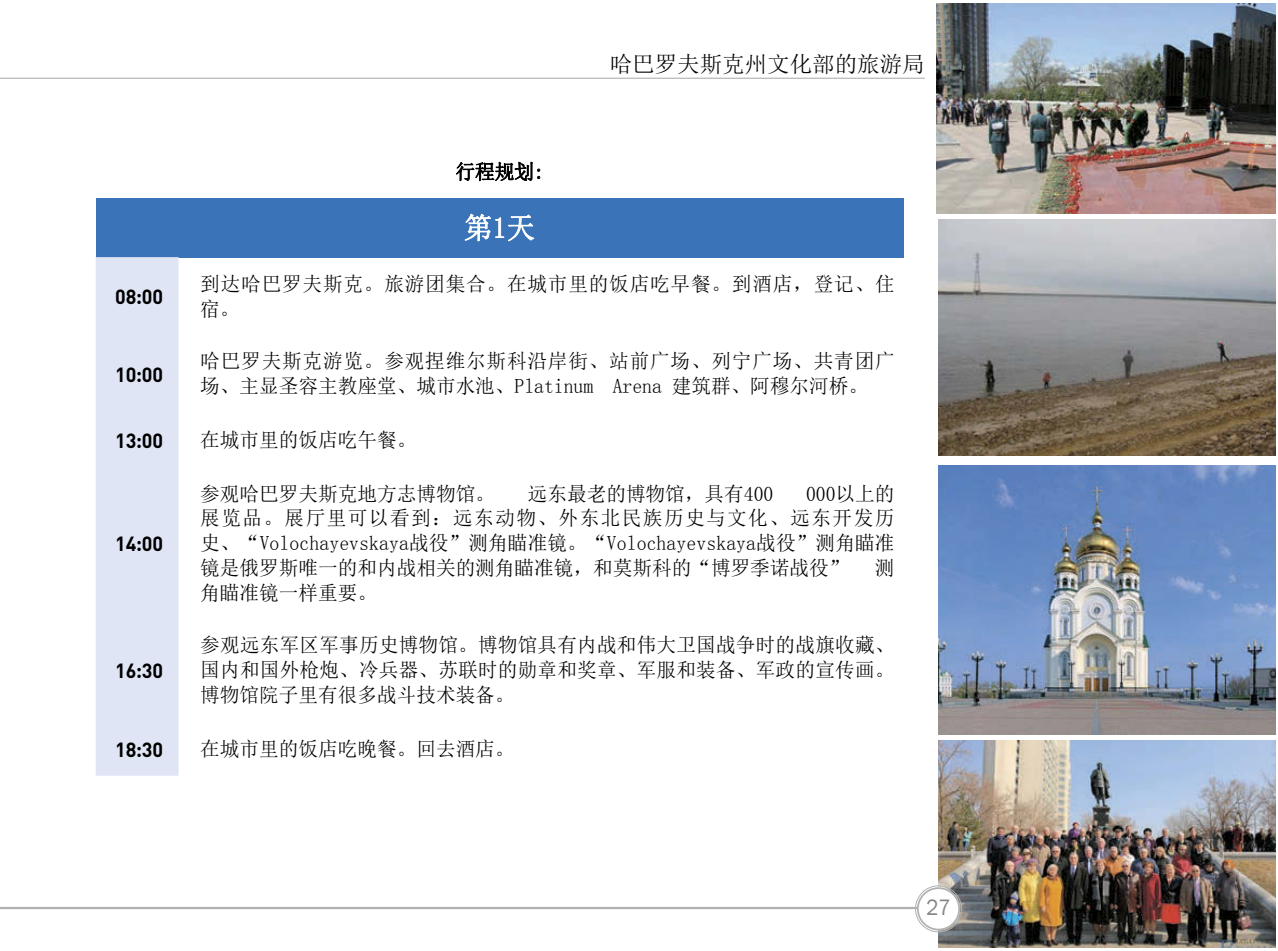
<style>
.page{position:relative;width:1278px;height:951px;background:#fff}
.page>*{position:absolute;margin:0;border:0;box-sizing:border-box;transform-origin:0 0}
.t1{font:29.25px "Sim Sun";color:#fff}
.t2{font:22.5px "Sim Sun";color:#000}
.t3{font:22.5px "Franklin Gothic Book ITC";color:#858585;scale:.9 1}
.t4{font:20.25px/24.8px "Sim Sun";color:#000;text-align:justify}
.t5{font:20.25px/24.8px "Sim Sun";letter-spacing:.04em;color:#000}
.t6{font:20.25px "Plumb Bold C";color:#000}
</style>
<div class="page">
<img style="left:937px;top:3px;width:339px;height:211px">
<img style="left:938px;top:219px;width:338px;height:236px">
<img style="left:938px;top:465px;width:338px;height:269px">
<img style="left:938px;top:740px;width:338px;height:207px">
<hr style="left:0;top:906px;width:941px;height:2px;background:#b0b1b1">
<div style="left:917px;top:886px;width:43px;height:44px;background:#fff;border-radius:50%"></div>
<div style="left:915px;top:885px;width:47px;height:46px;border:1px solid #b0b1b1;border-radius:50%"></div>
<div style="left:917px;top:886px;width:43px;height:44px;border:2px solid #b0b1b1;border-radius:50%"></div>
<hr style="left:0;top:78px;width:925px;height:1px;background:#b0b1b1">
<div style="left:96px;top:198px;width:808px;height:59px;background:#3b73b8"></div>
<div style="left:96px;top:257px;width:83px;height:518px;background:#dfe5f4"></div>
<svg style="left:456px;top:161px;width:85px;height:21px"></svg>
<svg style="left:464px;top:213px;width:71px;height:29px"></svg>
<p class="t6" style="left:115px;top:285px;width:50px">08:00</p>
<p class="t6" style="left:115px;top:362px;width:50px">10:00</p>
<p class="t4" style="left:455px;top:159px;width:90px">行程规划:</p>
<h1 class="t1" style="left:464px;top:213px;width:72px">第1天</h1>
<p class="t2" style="left:610px;top:52px;width:316px">哈巴罗夫斯克州文化部的旅游局</p>
<p class="t5" style="left:200px;top:271px;width:696px">到达哈巴罗夫斯克。旅游团集合。在城市里的饭店吃早餐。到酒店，登记、住宿。</p>
<p class="t4" style="left:200px;top:348px;width:696px">哈巴罗夫斯克游览。参观捏维尔斯科沿岸街、站前广场、列宁广场、共青团广场、主显圣容主教座堂、城市水池、Platinum　Arena 建筑群、阿穆尔河桥。</p>
<p class="t6" style="left:115px;top:429px;width:50px">13:00</p>
<p class="t4" style="left:200px;top:427px;width:218px">在城市里的饭店吃午餐。</p>
<p class="t6" style="left:115px;top:532px;width:50px">14:00</p>
<p class="t6" style="left:115px;top:659px;width:50px">16:30</p>
<p class="t4" style="left:200px;top:480px;width:296px">参观哈巴罗夫斯克地方志博物馆。</p>
<p class="t4" style="left:528px;top:480px;width:247px">远东最老的博物馆，具有400</p>
<p class="t4" style="left:200px;top:480px;width:696px;text-indent:606px">000以上的展览品。展厅里可以看到：远东动物、外东北民族历史与文化、远东开发历史、“Volochayevskaya战役”测角瞄准镜。“Volochayevskaya战役”测角瞄准镜是俄罗斯唯一的和内战相关的测角瞄准镜，和莫斯科的“博罗季诺战役”</p>
<p class="t4" style="left:875px;top:555px;width:21px">测</p>
<p class="t4" style="left:200px;top:579px;width:178px">角瞄准镜一样重要。</p>
<p class="t4" style="left:200px;top:632px;width:696px">参观远东军区军事历史博物馆。博物馆具有内战和伟大卫国战争时的战旗收藏、国内和国外枪炮、冷兵器、苏联时的勋章和奖章、军服和装备、军政的宣传画。博物馆院子里有很多战斗技术装备。</p>
<p class="t6" style="left:115px;top:737px;width:50px">18:30</p>
<p class="t4" style="left:200px;top:735px;width:316px">在城市里的饭店吃晚餐。回去酒店。</p>
<p class="t3" style="left:926px;top:892px;width:28px">27</p>
</div>
